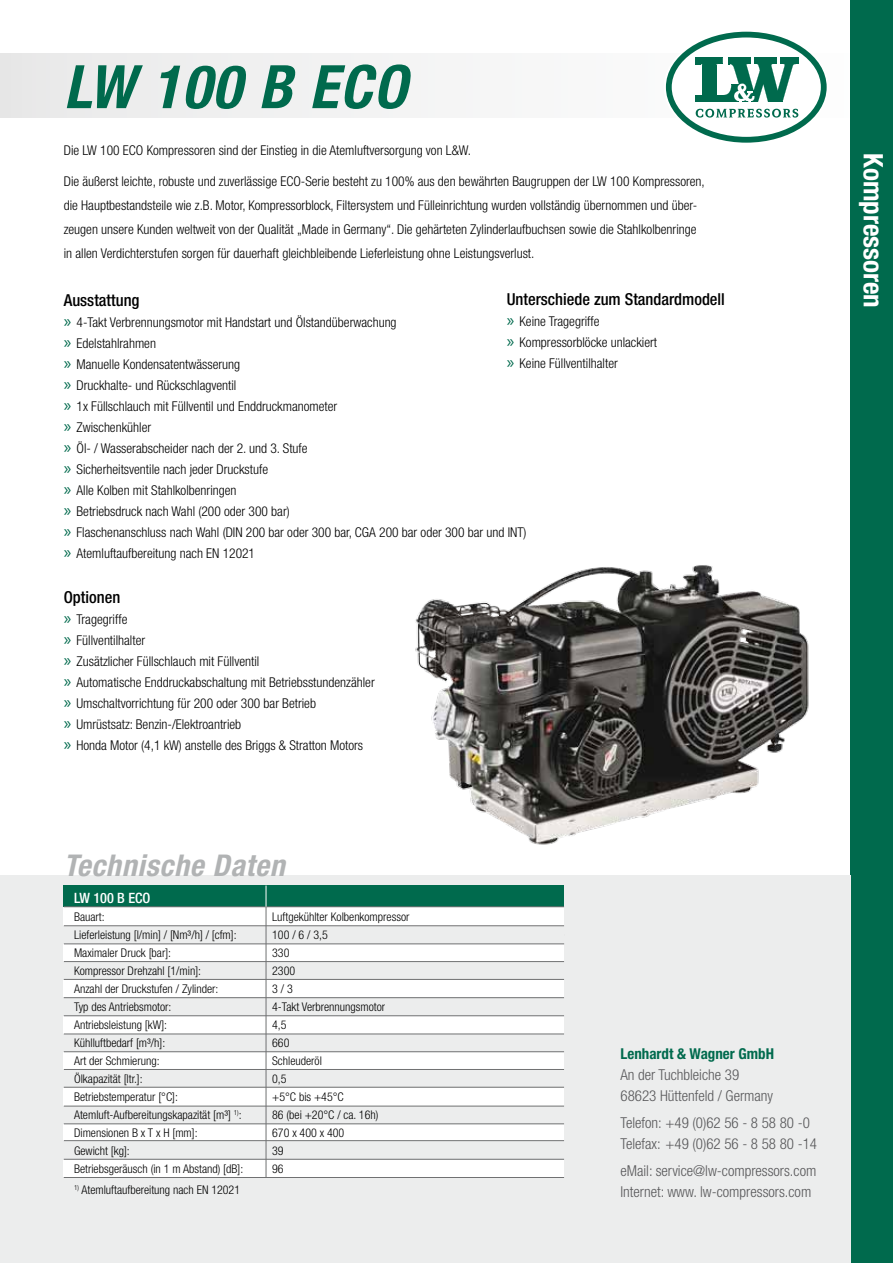
<style>
.page{position:relative;width:893px;height:1263px;background:#fff}
.page>*{position:absolute;margin:0;border:0;box-sizing:border-box;transform-origin:0 0}
.t1{font:italic 700 condensed 60px "Helvetica Neue";letter-spacing:.025em;color:#006a4d}
.t2{font:italic 700 condensed 30px "Helvetica Neue";letter-spacing:.025em;color:#b1b3b4}
.t3{font:700 condensed 27px "Helvetica Neue";color:#fff}
.t4{font:500 condensed 16.5px "Helvetica Neue";color:#000}
.t5{font:300 condensed 15px/21px "Helvetica Neue";color:#58585a}
.t6{font:700 condensed 15px "Helvetica Neue";color:#006a4d}
.t7{font:500 condensed 14.25px "Helvetica Neue";color:#fff}
.t8{font:300 condensed 13.5px/21px "Helvetica Neue";color:#000}
.t9{font:300 condensed 12px/18px "Helvetica Neue";color:#000}
.s1{font-family:"Myriad Pro";font-weight:400;font-stretch:normal;font-size:18px;color:#006a4d}
</style>
<div class="page">
<div style="left:0;top:54px;width:893px;height:64px;background:#f2f2f3"></div>
<svg style="left:664px;top:30px;width:164px;height:114px"></svg>
<svg style="left:669px;top:35px;width:155px;height:105px;fill:#fff"></svg>
<div style="left:666px;top:32px;width:161px;height:111px;border:6px solid #006a4d;border-radius:50%"></div>
<svg style="left:695px;top:58px;width:104px;height:45px"></svg>
<svg style="left:696px;top:109px;width:102px;height:9px"></svg>
<div style="left:850px;top:0;width:43px;height:1263px;background:#006a4d"></div>
<div style="left:0;top:876px;width:850px;height:387px;background:#eceded"></div>
<div style="left:64px;top:907px;width:500px;height:277px;background:#fff"></div>
<div style="left:64px;top:1177px;width:500px;height:19px;background:#eceded"></div>
<div style="left:64px;top:1141px;width:500px;height:18px;background:#eceded"></div>
<div style="left:64px;top:1106px;width:500px;height:18px;background:#eceded"></div>
<div style="left:64px;top:1070px;width:500px;height:17px;background:#eceded"></div>
<div style="left:64px;top:1034px;width:500px;height:17px;background:#eceded"></div>
<div style="left:64px;top:998px;width:500px;height:18px;background:#eceded"></div>
<div style="left:64px;top:962px;width:500px;height:17px;background:#eceded"></div>
<hr style="left:64px;top:1034px;width:500px;height:1px;background:#707172">
<hr style="left:64px;top:1051px;width:500px;height:1px;background:#707172">
<hr style="left:64px;top:1069px;width:500px;height:1px;background:#707172">
<hr style="left:64px;top:1087px;width:500px;height:1px;background:#707172">
<hr style="left:64px;top:1106px;width:500px;height:1px;background:#707172">
<hr style="left:64px;top:1123px;width:500px;height:1px;background:#707172">
<hr style="left:64px;top:1177px;width:500px;height:1px;background:#707172">
<hr style="left:64px;top:1140px;width:500px;height:1px;background:#707172">
<hr style="left:64px;top:1159px;width:500px;height:1px;background:#707172">
<div style="left:64px;top:885px;width:500px;height:22px;background:#006a4d"></div>
<div style="left:64px;top:926px;width:500px;height:18px;background:#eceded"></div>
<hr style="left:64px;top:925px;width:500px;height:1px;background:#707172">
<hr style="left:64px;top:944px;width:500px;height:1px;background:#707172">
<hr style="left:64px;top:1015px;width:500px;height:1px;background:#707172">
<hr style="left:64px;top:961px;width:500px;height:1px;background:#707172">
<hr style="left:64px;top:979px;width:500px;height:1px;background:#707172">
<hr style="left:64px;top:997px;width:500px;height:1px;background:#707172">
<hr style="left:64px;top:906px;width:500px;height:1px;background:#707172">
<svg style="left:266px;top:885px;width:1px;height:22px"></svg>
<hr style="left:266px;top:907px;width:1px;height:271px;background:#707172">
<img style="left:415px;top:565px;width:394px;height:280px">
<h1 class="t1" style="left:64px;top:50px;width:344px">LW 100 B ECO</h1>
<p class="t8" style="left:64px;top:140px;width:409px">Die LW 100 ECO Kompressoren sind der Einstieg in die Atemluftversorgung von L&amp;W.</p>
<p class="t8" style="left:64px;top:169px;width:643px;line-height:24px">Die äußerst leichte, robuste und zuverlässige ECO-Serie besteht zu 100% aus den bewährten Baugruppen der LW 100 Kompressoren, die Hauptbestandsteile wie z.B. Motor, Kompressorblock, Filtersystem und Fülleinrichtung wurden vollständig übernommen und über&shy;zeugen unsere Kunden weltweit von der Qualität „Made in Germany“. Die gehärteten Zylinderlaufbuchsen sowie die Stahlkolbenringe in allen Verdichterstufen sorgen für dauerhaft gleichbleibende Lieferleistung ohne Leistungsverlust.</p>
<p class="t4" style="left:64px;top:290px;width:77px">Ausstattung</p>
<p class="t8" style="left:64px;top:311px;width:464px"><span class="s1">»</span> 4-Takt Verbrennungsmotor mit Handstart und Ölstandüberwachung<br><span class="s1">»</span> Edelstahlrahmen<br><span class="s1">»</span> Manuelle Kondensatentwässerung<br><span class="s1">»</span> Druckhalte- und Rückschlagventil<br><span class="s1">»</span> 1x Füllschlauch mit Füllventil und Enddruckmanometer<br><span class="s1">»</span> Zwischenkühler<br><span class="s1">»</span> Öl- / Wasserabscheider nach der 2. und 3. Stufe<br><span class="s1">»</span> Sicherheitsventile nach jeder Druckstufe<br><span class="s1">»</span> Alle Kolben mit Stahlkolbenringen<br><span class="s1">»</span> Betriebsdruck nach Wahl (200 oder 300 bar)<br><span class="s1">»</span> Flaschenanschluss nach Wahl (DIN 200 bar oder 300 bar, CGA 200 bar oder 300 bar und INT) <span class="s1">»</span> Atemluftaufbereitung nach EN 12021</p>
<p class="t4" style="left:64px;top:587px;width:58px">Optionen</p>
<p class="t8" style="left:64px;top:608px;width:312px"><span class="s1">»</span> Tragegriffe<br><span class="s1">»</span> Füllventilhalter<br><span class="s1">»</span> Zusätzlicher Füllschlauch mit Füllventil<br><span class="s1">»</span> Automatische Enddruckabschaltung mit Betriebsstundenzähler <span class="s1">»</span> Umschaltvorrichtung für 200 oder 300 bar Betrieb<br><span class="s1">»</span> Umrüstsatz: Benzin-/Elektroantrieb<br><span class="s1">»</span> Honda Motor (4,1 kW) anstelle des Briggs &amp; Stratton Motors</p>
<p class="t4" style="left:507px;top:289px;width:220px">Unterschiede zum Standardmodell</p>
<p class="t8" style="left:507px;top:311px;width:152px"><span class="s1">»</span> Keine Tragegriffe<br><span class="s1">»</span> Kompressorblöcke unlackiert <span class="s1">»</span> Keine Füllventilhalter</p>
<h2 class="t2" style="left:64px;top:847px;width:223px">Technische Daten</h2>
<p class="t7" style="left:74px;top:889px;width:78px">LW 100 B ECO</p>
<p class="t9" style="left:74px;top:907px;width:171px">Bauart:<br>Lieferleistung [l/min] / [Nm³/h] / [cfm]:<br>Maximaler Druck [bar]:<br>Kompressor Drehzahl [1/min]:<br>Anzahl der Druckstufen / Zylinder:<br>Typ des Antriebsmotor:<br>Antriebsleistung [kW]:<br>Kühlluftbedarf [m³/h]:<br>Art der Schmierung:<br>Ölkapazität [ltr.]:<br>Betriebstemperatur [°C]:<br>Atemluft-Aufbereitungskapazität [m³] <sup>1)</sup>:<br>Dimensionen B x T x H [mm]:<br>Gewicht [kg]:<br>Betriebsgeräusch (in 1 m Abstand) [dB]:</p>
<p class="t9" style="left:74px;top:1180px;width:168px"><sup>1)</sup> Atemluftaufbereitung nach EN 12021</p>
<p class="t9" style="left:272px;top:907px;width:139px">Luftgekühlter Kolbenkompressor<br>100 / 6 / 3,5<br>330<br>2300<br>3 / 3<br>4-Takt Verbrennungsmotor<br>4,5<br>660<br>Schleuderöl<br>0,5<br>+5°C bis +45°C<br>86 (bei +20°C / ca. 16h)<br>670 x 400 x 400<br>39<br>96</p>
<p class="t6" style="left:620px;top:1044px;width:155px">Lenhardt &amp; Wagner GmbH</p>
<p class="t5" style="left:620px;top:1064px;width:154px">An der Tuchbleiche 39<br>68623 Hüttenfeld / Germany</p>
<p class="t5" style="left:620px;top:1112px;width:198px">Telefon: +49 (0)62 56 - 8 58 80 -0<br>Telefax: +49 (0)62 56 - 8 58 80 -14</p>
<p class="t5" style="left:620px;top:1160px;width:197px">eMail: service@lw-compressors.com<br>Internet: www. lw-compressors.com</p>
<h3 class="t3" style="left:890px;top:153px;width:156px;rotate:90deg">Kompressoren</h3>
</div>
